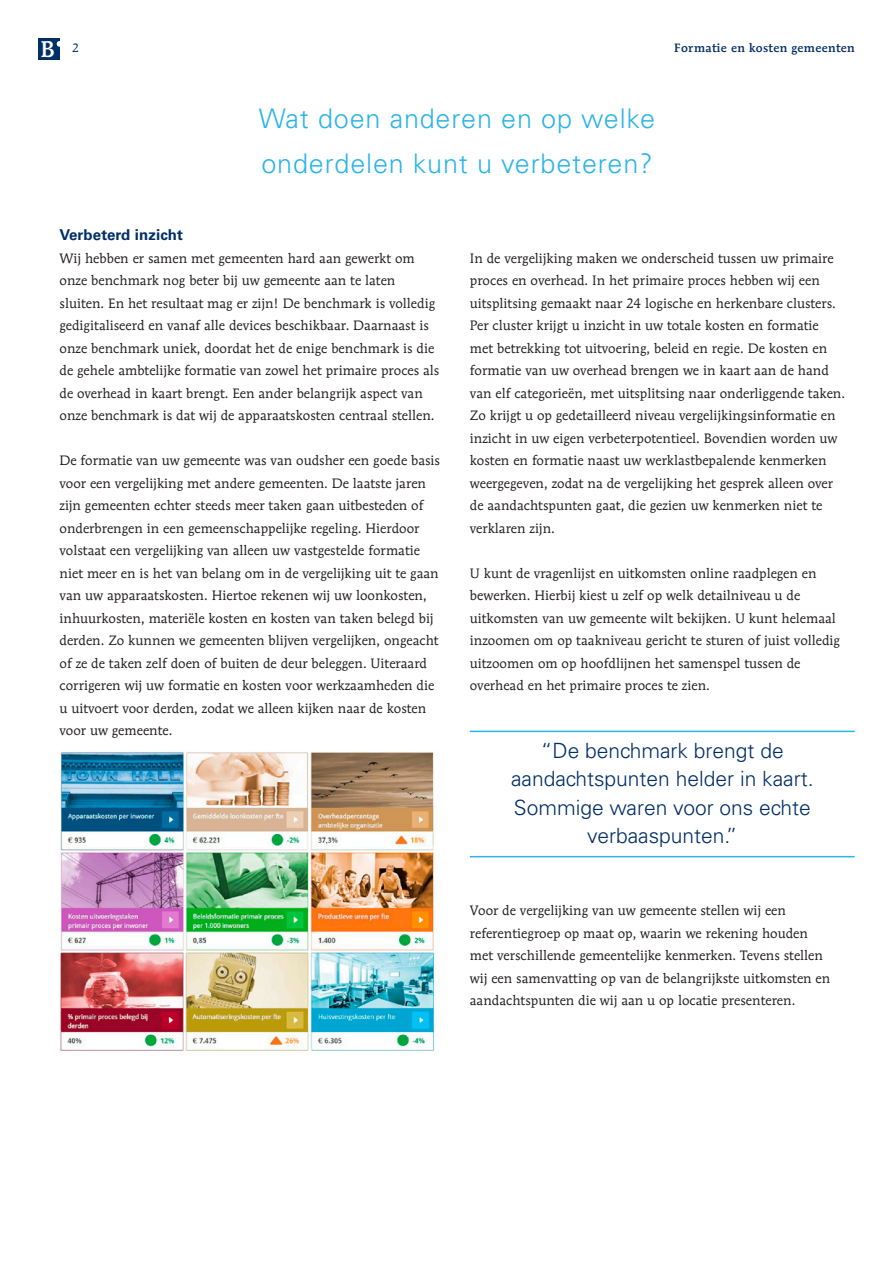
<style>
.page{position:relative;width:893px;height:1263px;background:#fff}
.page>*{position:absolute;margin:0;border:0;box-sizing:border-box;transform-origin:0 0}
.Inleiding{font:300 27px/45px "Univers LT Std";letter-spacing:.03em;color:#2bb4e8}
.t1{font:500 22.5px "Mendoza Roman Std";color:#fff}
.Citaat{font:300 21px/28.5px "Univers LT Std";color:#002e68;text-align:center}
.Kop2{font:700 15px "Univers LT Std";letter-spacing:.01em;color:#002e68}
.Brood{font:13.5px/22.5px "Mendoza Roman Std";color:#231f20}
.t2{font:500 12px "Mendoza Roman Std";letter-spacing:.03em;color:#002e68}
</style>
<div class="page">
<div style="left:38px;top:38px;width:22px;height:22px;background:#002e68"></div>
<svg style="left:57px;top:41px;width:3px;height:6px"></svg>
<img style="left:60px;top:752px;width:375px;height:299px">
<hr style="left:470px;top:731px;width:385px;height:1px;background:#2bb4e8">
<hr style="left:470px;top:856px;width:385px;height:1px;background:#2bb4e8">
<h2 class="t1" style="left:40px;top:36px;width:40px">B <sup>2</sup></h2>
<p class="t2" style="left:674px;top:41px;width:182px">Formatie en kosten gemeenten</p>
<p class="Inleiding" style="left:259px;top:96px;width:398px">Wat doen anderen en op welke onderdelen kunt u verbeteren?</p>
<h2 class="Kop2" style="left:60px;top:226px;width:125px">Verbeterd inzicht</h2>
<p class="Brood" style="left:60px;top:247px;width:381px">Wij hebben er samen met gemeenten hard aan gewerkt om onze benchmark nog beter bij uw gemeente aan te laten sluiten. En het resultaat mag er zijn! De benchmark is volledig gedigitaliseerd en vanaf alle devices beschikbaar. Daarnaast is onze benchmark uniek, doordat het de enige benchmark is die de gehele ambtelijke formatie van zowel het primaire proces als de overhead in kaart brengt. Een ander belangrijk aspect van onze benchmark is dat wij de apparaatskosten centraal stellen.</p>
<p class="Brood" style="left:60px;top:449px;width:382px">De formatie van uw gemeente was van oudsher een goede basis voor een vergelijking met andere gemeenten. De laatste jaren zijn gemeenten echter steeds meer taken gaan uitbesteden of onderbrengen in een gemeenschappelijke regeling. Hierdoor volstaat een vergelijking van alleen uw vastgestelde formatie niet meer en is het van belang om in de vergelijking uit te gaan van uw apparaatskosten. Hiertoe rekenen wij uw loonkosten, inhuurkosten, materiële kosten en kosten van taken belegd bij derden. Zo kunnen we gemeenten blijven vergelijken, ongeacht of ze de taken zelf doen of buiten de deur beleggen. Uiteraard corrigeren wij uw formatie en kosten voor werkzaamheden die u uitvoert voor derden, zodat we alleen kijken naar de kosten voor uw gemeente.</p>
<p class="Brood" style="left:470px;top:247px;width:377px">In de vergelijking maken we onderscheid tussen uw primaire proces en overhead. In het primaire proces hebben wij een uitsplitsing gemaakt naar 24 logische en herkenbare clusters.<br>Per cluster krijgt u inzicht in uw totale kosten en formatie met betrekking tot uitvoering, beleid en regie. De kosten en formatie van uw overhead brengen we in kaart aan de hand van elf categorieën, met uitsplitsing naar onderliggende taken.<br>Zo krijgt u op gedetailleerd niveau vergelijkingsinformatie en inzicht in uw eigen verbeterpotentieel. Bovendien worden uw kosten en formatie naast uw werklastbepalende kenmerken weergegeven, zodat na de vergelijking het gesprek alleen over de aandachtspunten gaat, die gezien uw kenmerken niet te verklaren zijn.</p>
<p class="Brood" style="left:470px;top:562px;width:372px">U kunt de vragenlijst en uitkomsten online raadplegen en bewerken. Hierbij kiest u zelf op welk detailniveau u de uitkomsten van uw gemeente wilt bekijken. U kunt helemaal inzoomen om op taakniveau gericht te sturen of juist volledig uitzoomen om op hoofdlijnen het samenspel tussen de overhead en het primaire proces te zien.</p>
<p class="Citaat" style="left:511px;top:736px;width:304px">“De benchmark brengt de aandachtspunten helder in kaart.<br>Sommige waren voor ons echte verbaaspunten.”</p>
<p class="Brood" style="left:470px;top:899px;width:362px">Voor de vergelijking van uw gemeente stellen wij een referentiegroep op maat op, waarin we rekening houden met verschillende gemeentelijke kenmerken. Tevens stellen wij een samenvatting op van de belangrijkste uitkomsten en aandachtspunten die wij aan u op locatie presenteren.</p>
</div>
